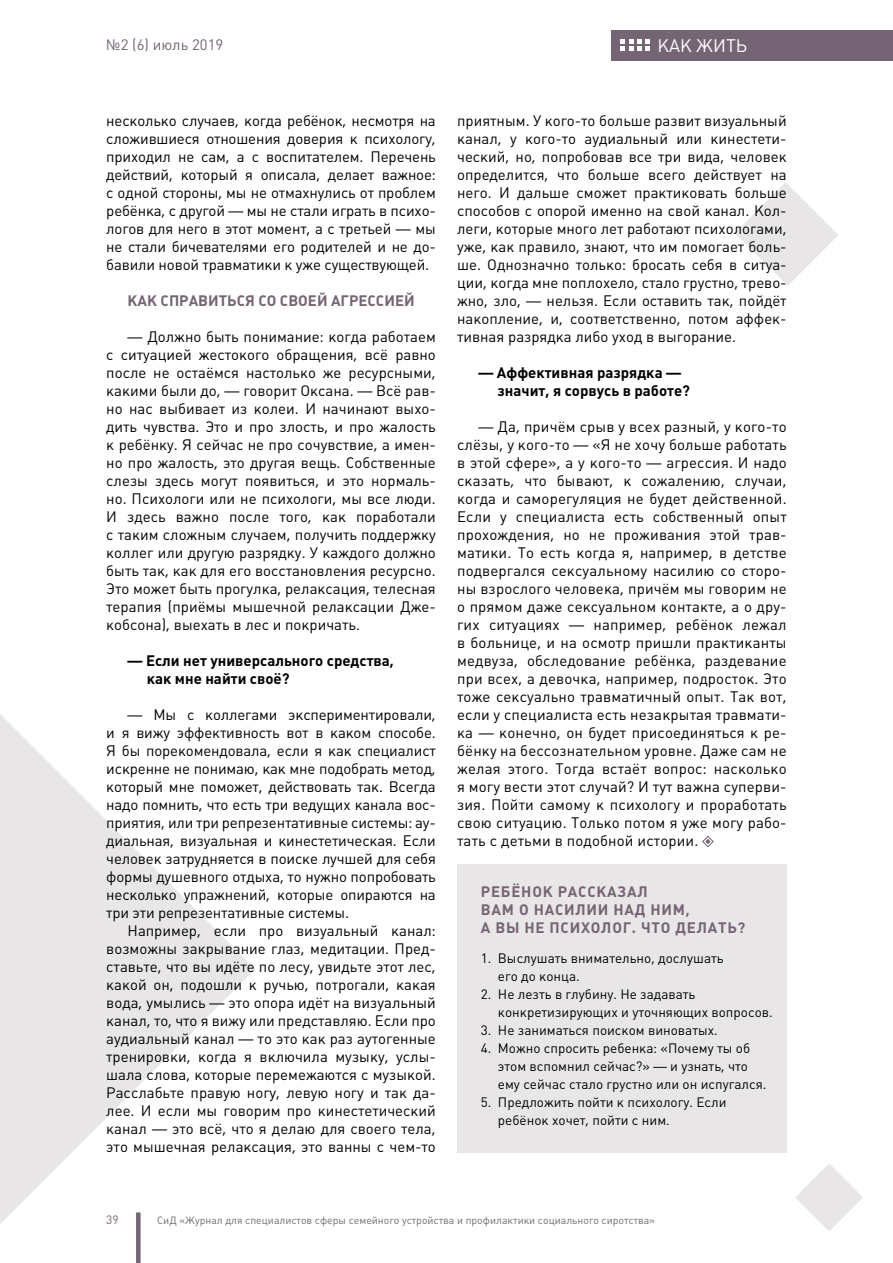
<style>
.page{position:relative;width:893px;height:1263px;background:#fff}
.page>*{position:absolute;margin:0;border:0;box-sizing:border-box;transform-origin:0 0}
.t1{font:18px "Plumb";color:#fff}
.t2{font:15px/18px "Plumb";color:#000;text-align:justify}
.t3{font:700 15px/18px "Plumb";color:#000}
.t4{font:700 15px/18px "Plumb";letter-spacing:.05em;color:#756473}
.t5{font:700 15px "Plumb";color:#756473}
.t6{font:15px "Plumb";color:#756473}
.t7{font:13.5px/18px "Plumb";color:#000}
.t8{font:12px "Plumb";color:#756473}
.t9{font:10.5px "Plumb";color:#6d6e71}
</style>
<div class="page">
<svg style="left:735px;top:182px;width:103px;height:104px"></svg>
<svg style="left:795px;top:1164px;width:68px;height:67px"></svg>
<svg style="left:0;top:714px;width:255px;height:510px;fill:#eeeced"></svg>
<svg style="left:702px;top:835px;width:12px;height:13px"></svg>
<div style="left:457px;top:864px;width:330px;height:288px;background:#e9e6e7"></div>
<div style="left:611px;top:30px;width:282px;height:30px;background:#756473"></div>
<div style="left:136px;top:1212px;width:5px;height:51px;background:#756473"></div>
<svg style="left:620px;top:39px;width:30px;height:12px"></svg>
<p class="t6" style="left:106px;top:37px;width:119px">№2 (6) июль 2019</p>
<p class="t1" style="left:657px;top:35px;width:91px">КАК ЖИТЬ</p>
<p class="t2" style="left:106px;top:112px;width:331px">несколько случаев, когда ребёнок, несмотря на сложившиеся отношения доверия к психологу, приходил не сам, а с воспитателем. Перечень действий, который я описала, делает важное: с одной стороны, мы не отмахнулись от проблем ребёнка, с другой — мы не стали играть в психо&shy;логов для него в этот момент, а с третьей — мы не стали бичевателями его родителей и не до&shy;бавили новой травматики к уже существующей.</p>
<p class="t5" style="left:128px;top:292px;width:289px">КАК СПРАВИТЬСЯ СО СВОЕЙ АГРЕССИЕЙ</p>
<p class="t2" style="left:106px;top:328px;width:331px;text-indent:21px">— Должно быть понимание: когда работаем с ситуацией жестокого обращения, всё равно после не остаёмся настолько же ресурсными, какими были до, — говорит Оксана. — Всё рав&shy;но нас выбивает из колеи. И начинают выхо&shy;дить чувства. Это и про злость, и про жалость к ребёнку. Я сейчас не про сочувствие, а имен&shy;но про жалость, это другая вещь. Собственные слезы здесь могут появиться, и это нормаль&shy;но. Психологи или не психологи, мы все люди.<br>И здесь важно после того, как поработали с таким сложным случаем, получить поддержку коллег или другую разрядку. У каждого должно быть так, как для его восстановления ресурсно.<br>Это может быть прогулка, релаксация, телесная терапия (приёмы мышечной релаксации Дже&shy;кобсона), выехать в лес и покричать.</p>
<p class="t3" style="left:147px;top:652px;width:249px;text-indent:-19px">— Если нет универсального средства, как мне найти своё?</p>
<p class="t2" style="left:106px;top:706px;width:331px;text-indent:21px">— Мы с коллегами экспериментировали, и я вижу эффективность вот в каком способе.<br>Я бы порекомендовала, если я как специалист искренне не понимаю, как мне подобрать метод, который мне поможет, действовать так. Всегда надо помнить, что есть три ведущих канала вос&shy;приятия, или три репрезентативные системы: ау&shy;диальная, визуальная и кинестетическая. Если человек затрудняется в поиске лучшей для себя формы душевного отдыха, то нужно попробовать несколько упражнений, которые опираются на три эти репрезентативные системы.</p>
<p class="t2" style="left:106px;top:922px;width:331px;text-indent:21px">Например, если про визуальный канал: возможны закрывание глаз, медитации. Пред&shy;ставьте, что вы идёте по лесу, увидьте этот лес, какой он, подошли к ручью, потрогали, какая вода, умылись — это опора идёт на визуальный канал, то, что я вижу или представляю. Если про аудиальный канал — то это как раз аутогенные тренировки, когда я включила музыку, услы&shy;шала слова, которые перемежаются с музыкой.<br>Расслабьте правую ногу, левую ногу и так да&shy;лее. И если мы говорим про кинестетический канал — это всё, что я делаю для своего тела, это мышечная релаксация, это ванны с чем-то</p>
<p class="t2" style="left:457px;top:112px;width:331px">приятным. У кого-то больше развит визуальный канал, у кого-то аудиальный или кинестети&shy;ческий, но, попробовав все три вида, человек определится, что больше всего действует на него. И дальше сможет практиковать больше способов с опорой именно на свой канал. Кол&shy;леги, которые много лет работают психологами, уже, как правило, знают, что им помогает боль&shy;ше. Однозначно только: бросать себя в ситуа&shy;ции, когда мне поплохело, стало грустно, трево&shy;жно, зло, — нельзя. Если оставить так, пойдёт накопление, и, соответственно, потом аффек&shy;тивная разрядка либо уход в выгорание.</p>
<p class="t3" style="left:497px;top:364px;width:194px;text-indent:-19px">— Аффективная разрядка — значит, я сорвусь в работе?</p>
<p class="t2" style="left:457px;top:418px;width:331px;text-indent:21px">— Да, причём срыв у всех разный, у кого-то слёзы, у кого-то — «Я не хочу больше работать в этой сфере», а у кого-то — агрессия. И надо сказать, что бывают, к сожалению, случаи, когда и саморегуляция не будет действенной.<br>Если у специалиста есть собственный опыт прохождения, но не проживания этой трав&shy;матики. То есть когда я, например, в детстве подвергался сексуальному насилию со сторо&shy;ны взрослого человека, причём мы говорим не о прямом даже сексуальном контакте, а о дру&shy;гих ситуациях — например, ребёнок лежал в больнице, и на осмотр пришли практиканты медвуза, обследование ребёнка, раздевание при всех, а девочка, например, подросток. Это тоже сексуально травматичный опыт. Так вот, если у специалиста есть незакрытая травмати&shy;ка — конечно, он будет присоединяться к ре&shy;бёнку на бессознательном уровне. Даже сам не желая этого. Тогда встаёт вопрос: насколько я могу вести этот случай? И тут важна суперви&shy;зия. Пойти самому к психологу и проработать свою ситуацию. Только потом я уже могу рабо&shy;тать с детьми в подобной истории.</p>
<p class="t4" style="left:481px;top:883px;width:266px">РЕБЁНОК РАССКАЗАЛ<br>ВАМ О НАСИЛИИ НАД НИМ,<br>А ВЫ НЕ ПСИХОЛОГ. ЧТО ДЕЛАТЬ?</p>
<p class="t7" style="left:498px;top:949px;width:227px;text-indent:-17px">1. Выслушать внимательно, дослушать его до конца.</p>
<p class="t7" style="left:498px;top:985px;width:276px;text-indent:-17px">2. Не лезть в глубину. Не задавать конкретизирующих и уточняющих вопросов.</p>
<p class="t7" style="left:481px;top:1021px;width:238px">3. Не заниматься поиском виноватых.</p>
<p class="t7" style="left:498px;top:1039px;width:270px;text-indent:-17px">4. Можно спросить ребенка: «Почему ты об этом вспомнил сейчас?» — и узнать, что ему сейчас стало грустно или он испугался.</p>
<p class="t7" style="left:498px;top:1093px;width:230px;text-indent:-17px">5. Предложить пойти к психологу. Если ребёнок хочет, пойти с ним.</p>
<p class="t8" style="left:106px;top:1213px;width:14px">39</p>
<p class="t9" style="left:157px;top:1214px;width:499px">СиД «Журнал для специалистов сферы семейного устройства и профилактики социального сиротства»</p>
</div>
